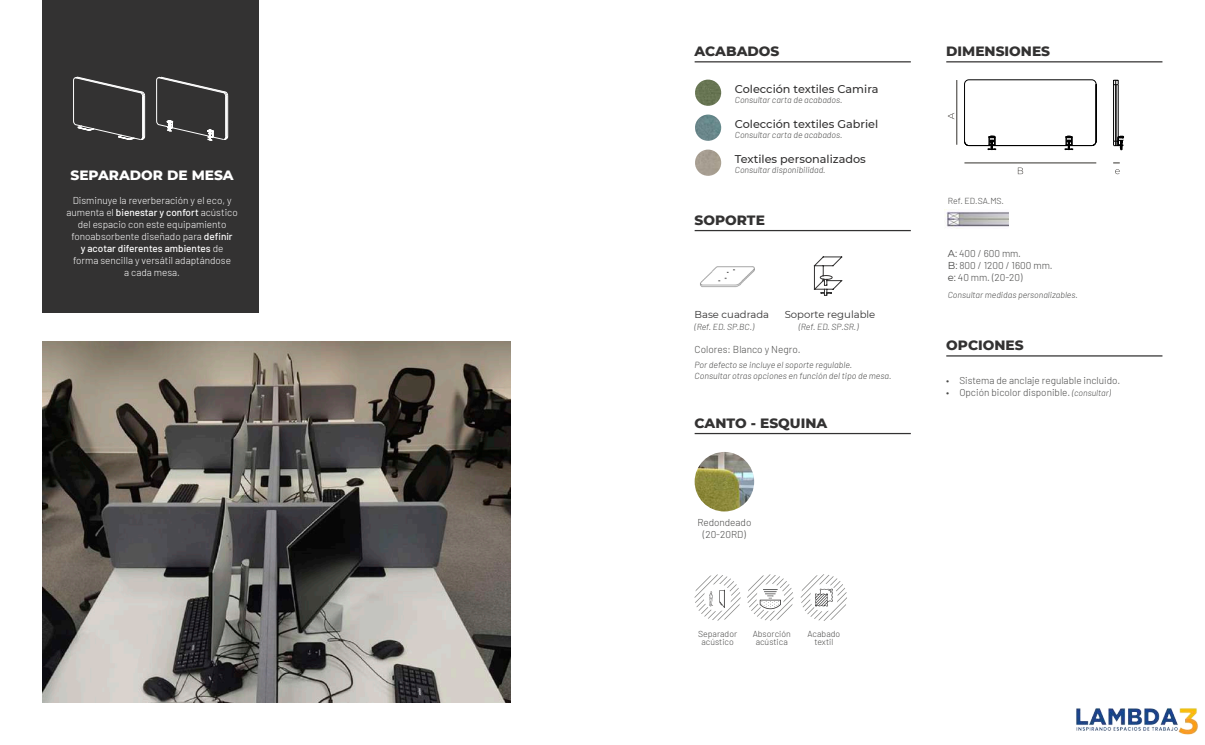
<style>
.page{position:relative;width:1205px;height:745px;background:#fff}
.page>*{position:absolute;margin:0;border:0;box-sizing:border-box;transform-origin:0 0}
.t1{font:800 13.75px "Montserrat";color:#333232}
.t2{font:800 13.75px "Montserrat";color:#fff}
.t3{font:500 11.25px "Montserrat";color:#333232}
.t4{font:300 10.12px "Barlow";color:#4a4a49}
.t5{font:10.12px "Montserrat";color:#333232}
.t6{font:300 10px/12px "Barlow";color:#fff;text-align:center}
.t7{font:300 10px/12px "Barlow";color:#4a4a49;text-align:center}
.t8{font:10px "Montserrat";color:#333232}
.t9{font:italic 300 8.88px/11.2px "Barlow";color:#4a4a49}
.t10{font:italic 300 8.75px "Barlow";color:#4a4a49}
.t11{font:300 8.75px/8.8px "Barlow";color:#4a4a49;text-align:center}
.s1{font-weight:500}
.s2{font-family:"Montserrat";font-weight:400}
.s3{font-style:italic;font-size:8.75px}
</style>
<div class="page">
<div style="left:43px;top:0;width:216px;height:312px;background:#333232"></div>
<img style="left:43px;top:341px;width:467px;height:361px">
<svg style="left:694px;top:574px;width:46px;height:46px"></svg>
<svg style="left:747px;top:574px;width:46px;height:46px"></svg>
<svg style="left:801px;top:574px;width:46px;height:46px"></svg>
<hr style="left:946px;top:61px;width:216px;height:1px;background:#333232">
<hr style="left:946px;top:355px;width:216px;height:1px;background:#333232">
<hr style="left:694px;top:230px;width:217px;height:1px;background:#333232">
<hr style="left:694px;top:432px;width:217px;height:2px;background:#333232">
<svg style="left:814px;top:256px;width:28px;height:40px"></svg>
<hr style="left:694px;top:61px;width:217px;height:1px;background:#333232">
<img style="left:695px;top:79px;width:26px;height:27px;border-radius:13px">
<img style="left:695px;top:149px;width:26px;height:27px;border-radius:13px">
<img style="left:695px;top:114px;width:26px;height:27px;border-radius:13px">
<img style="left:694px;top:451px;width:60px;height:60px;border-radius:30px">
<hr style="left:964px;top:163px;width:132px;height:1px;background:#33302c">
<svg style="left:1018px;top:167px;width:5px;height:7px"></svg>
<svg style="left:1113px;top:163px;width:7px;height:11px"></svg>
<hr style="left:956px;top:80px;width:1px;height:65px;background:#33302c">
<svg style="left:948px;top:113px;width:6px;height:6px"></svg>
<svg style="left:964px;top:79px;width:132px;height:71px"></svg>
<hr style="left:1116px;top:85px;width:1px;height:56px;background:#000">
<hr style="left:1113px;top:85px;width:1px;height:56px;background:#000">
<hr style="left:1118px;top:85px;width:1px;height:56px;background:#000">
<hr style="left:1115px;top:84px;width:1px;height:57px;background:#000">
<svg style="left:1113px;top:80px;width:6px;height:5px"></svg>
<svg style="left:1113px;top:136px;width:11px;height:14px"></svg>
<img style="left:945px;top:209px;width:63px;height:18px">
<svg style="left:73px;top:76px;width:72px;height:64px"></svg>
<svg style="left:156px;top:76px;width:72px;height:65px"></svg>
<img style="left:700px;top:266px;width:54px;height:21px">
<img style="left:1076px;top:708px;width:122px;height:27px">
<h1 class="t2" style="left:70px;top:165px;width:165px">SEPARADOR DE MESA</h1>
<p class="t6" style="left:66px;top:193px;width:173px">Disminuye la reverberación y el eco, y aumenta el <span class="s1">bienestar y confort</span> acústico del espacio con este equipamiento fonoabsorbente diseñado para <span class="s1">definir<br>y acotar diferentes ambientes</span> de<br>forma sencilla y versátil adaptándose<br>a cada mesa.</p>
<h1 class="t1" style="left:694px;top:41px;width:86px">ACABADOS</h1>
<p class="t3" style="left:735px;top:81px;width:145px">Colección textiles Camira</p>
<p class="t10" style="left:735px;top:94px;width:109px">Consultar carta de acabados.</p>
<p class="t3" style="left:735px;top:116px;width:145px">Colección textiles Gabriel</p>
<p class="t10" style="left:735px;top:129px;width:109px">Consultar carta de acabados.</p>
<p class="t3" style="left:735px;top:151px;width:133px">Textiles personalizados</p>
<p class="t10" style="left:735px;top:164px;width:92px">Consultar disponibilidad.</p>
<h1 class="t1" style="left:694px;top:209px;width:72px">SOPORTE</h1>
<p class="t8" style="left:694px;top:307px;width:76px">Base cuadrada</p>
<p class="t5" style="left:784px;top:307px;width:92px">Soporte regulable</p>
<p class="t10" style="left:694px;top:320px;width:61px">(Ref. ED. SP.BC.)</p>
<p class="t9" style="left:798px;top:320px;width:61px">(Ref. ED. SP.SR.)</p>
<p class="t4" style="left:694px;top:341px;width:107px">Colores: Blanco y Negro.</p>
<p class="t9" style="left:694px;top:358px;width:198px">Por defecto se incluye el soporte regulable.<br>Consultar otras opciones en función del tipo de mesa.</p>
<h1 class="t1" style="left:694px;top:412px;width:134px">CANTO - ESQUINA</h1>
<p class="t7" style="left:697px;top:515px;width:56px">Redondeado (20-20RD)</p>
<p class="t11" style="left:698px;top:628px;width:41px">Separador acústico</p>
<p class="t11" style="left:753px;top:628px;width:40px">Absorción acústica</p>
<p class="t11" style="left:807px;top:628px;width:34px">Acabado textil</p>
<h1 class="t1" style="left:946px;top:41px;width:105px">DIMENSIONES</h1>
<p class="t11" style="left:948px;top:196px;width:58px">Ref. ED.SA.MS.</p>
<p class="t7" style="left:948px;top:246px;width:106px;text-align:left"><span class="s2">A:</span> 400 / 600 mm.<br><span class="s2">B:</span> 800 / 1200 / 1600 mm. <span class="s2">e:</span> 40 mm. (20-20)</p>
<p class="t10" style="left:948px;top:288px;width:131px">Consultar medidas personalizables.</p>
<h1 class="t1" style="left:946px;top:335px;width:79px">OPCIONES</h1>
<p class="t7" style="left:946px;top:373px;width:176px">• Sistema de anclaje regulable incluido.</p>
<p class="t7" style="left:946px;top:385px;width:166px">• Opción bicolor disponible. <span class="s3">(consultar)</span></p>
</div>
